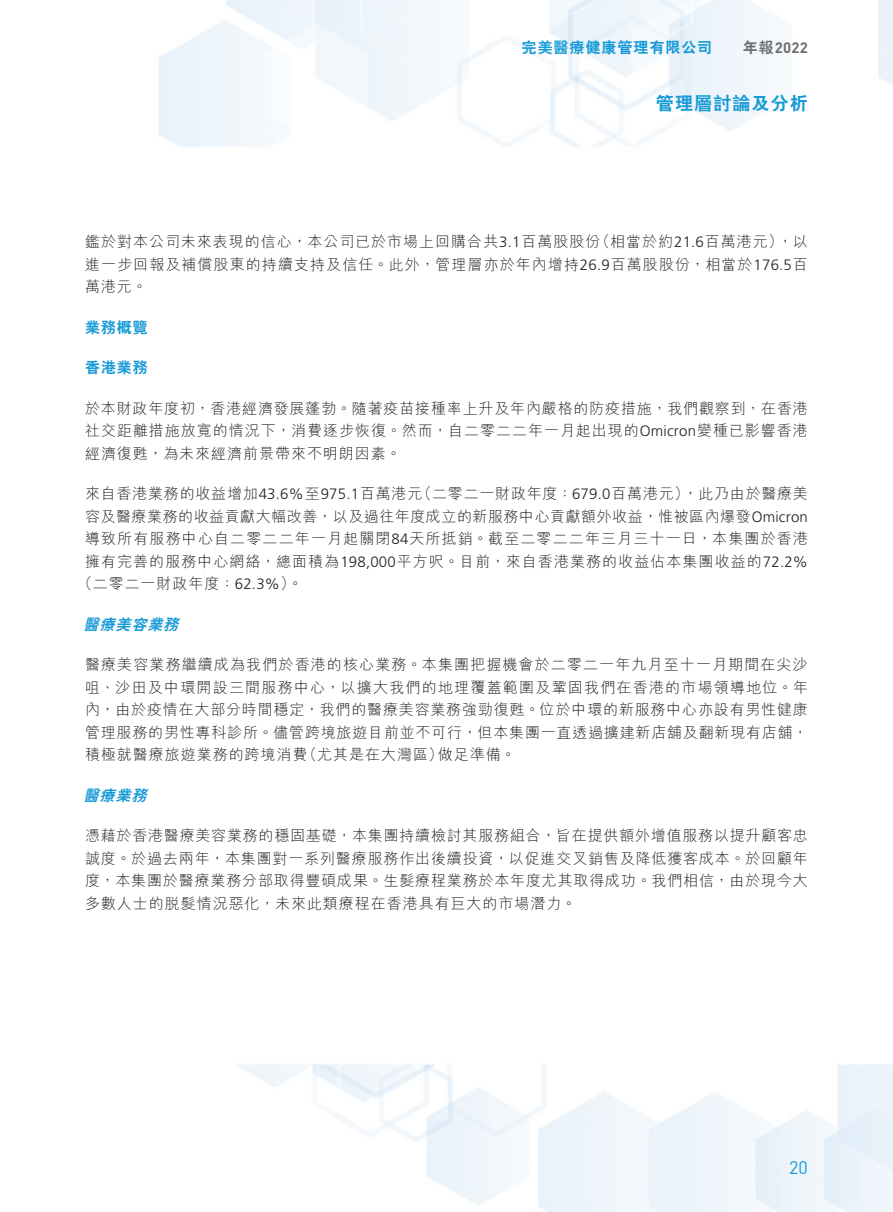
<style>
.page{position:relative;width:893px;height:1212px;background:#fff}
.page>*{position:absolute;margin:0;border:0;box-sizing:border-box;transform-origin:0 0}
.t1{font:800 18px "C Hei 2 HK";letter-spacing:.065em;color:#169ad7}
.t2{font:18px "DIN";color:#169ad7}
._01_Body_Text{font:300 15px/22.5px "M Hei HK";letter-spacing:.065em;color:#231f20;text-align:justify}
._11_P0{font:300 15px/22.5px "M Hei HK";letter-spacing:.065em;color:#231f20}
._01_Body_Text-2{font:300 15px "M Hei HK";letter-spacing:.035em;color:#231f20}
._04___H2{font:800 15px "C Hei 2 HK";letter-spacing:.065em;color:#169ad7}
._05_____H3{font:italic 800 15px "C Hei 2 HK";color:#169ad7}
.t3{font:700 15px "DIN Pro";color:#6c6d70}
.s1{font-family:"C Hei 2 HK";font-weight:800}
.s2{font-family:"Frutiger LT Std"}
</style>
<div class="page">
<p class="_04___H2" style="left:522px;top:37px;width:192px">完美醫療健康管理有限公司</p>
<p class="t3" style="left:743px;top:37px;width:67px"><span class="s1">年報</span>2022</p>
<p class="t1" style="left:656px;top:91px;width:154px">管理層討論及分析</p>
<p class="_11_P0" style="left:595px;top:230px;width:190px">（相當於約<span class="s2">21.6</span>百萬港元）</p>
<p class="_11_P0" style="left:85px;top:230px;width:724px">鑑於對本公司未來表現的信心，本公司已於市場上回購合共<span class="s2">3.1</span>百萬股股份<br>進一步回報及補償股東的持續支持及信任。此外，管理層亦於年內增持<span class="s2">26.9</span>百萬股股份，相當於<span class="s2">176.5</span>百萬港元。</p>
<p class="_04___H2" style="left:85px;top:317px;width:64px">業務概覽</p>
<p class="_04___H2" style="left:85px;top:358px;width:64px">香港業務</p>
<p class="_01_Body_Text" style="left:85px;top:396px;width:724px">於本財政年度初，香港經濟發展蓬勃。隨著疫苗接種率上升及年內嚴格的防疫措施，我們觀察到，在香港社交距離措施放寬的情況下，消費逐步恢復。然而，自二零二二年一月起出現的<span class="s2">Omicron</span>變種已影響香港經濟復甦，為未來經濟前景帶來不明朗因素。</p>
<p class="_01_Body_Text" style="left:683px;top:482px;width:126px">，此乃由於醫療美</p>
<p class="_11_P0" style="left:778px;top:230px;width:32px">，以</p>
<p class="_01_Body_Text" style="left:417px;top:482px;width:273px">（二零二一財政年度：<span class="s2">679.0</span>百萬港元）</p>
<p class="_01_Body_Text" style="left:85px;top:482px;width:339px">來自香港業務的收益增加<span class="s2">43.6%</span>至<span class="s2">975.1</span>百萬港元</p>
<p class="_01_Body_Text-2" style="left:85px;top:506px;width:724px">容及醫療業務的收益貢獻大幅改善，以及過往年度成立的新服務中心貢獻額外收益，惟被區內爆發<span class="s2">Omicron</span></p>
<p class="_01_Body_Text" style="left:85px;top:527px;width:724px">導致所有服務中心自二零二二年一月起關閉<span class="s2">84</span>天所抵銷。截至二零二二年三月三十一日，本集團於香港</p>
<p class="_01_Body_Text" style="left:85px;top:549px;width:724px">擁有完善的服務中心網絡，總面積為<span class="s2">198,000</span>平方呎。目前，來自香港業務的收益佔本集團收益的<span class="s2">72.2%</span></p>
<p class="_01_Body_Text" style="left:78px;top:572px;width:227px">（二零二一財政年度：<span class="s2">62.3%</span> 。(</p>
<p class="_05_____H3" style="left:83px;top:614px;width:102px">醫療美容業務</p>
<p class="_01_Body_Text" style="left:85px;top:653px;width:724px">醫療美容業務繼續成為我們於香港的核心業務。本集團把握機會於二零二一年九月至十一月期間在尖沙</p>
<p class="_01_Body_Text" style="left:85px;top:675px;width:724px">咀、沙田及中環開設三間服務中心，以擴大我們的地理覆蓋範圍及鞏固我們在香港的市場領導地位。年</p>
<p class="_01_Body_Text" style="left:85px;top:698px;width:724px">內，由於疫情在大部分時間穩定，我們的醫療美容業務強勁復甦。位於中環的新服務中心亦設有男性健康</p>
<p class="_01_Body_Text" style="left:85px;top:720px;width:724px">管理服務的男性專科診所。儘管跨境旅遊目前並不可行，但本集團一直透過擴建新店舖及翻新現有店舖，</p>
<p class="_01_Body_Text" style="left:438px;top:743px;width:80px">做足準備。</p>
<p class="_01_Body_Text" style="left:302px;top:743px;width:143px">（尤其是在大灣區）</p>
<p class="_01_Body_Text" style="left:85px;top:743px;width:224px">積極就醫療旅遊業務的跨境消費</p>
<p class="_05_____H3" style="left:83px;top:785px;width:70px">醫療業務</p>
<p class="_01_Body_Text" style="left:85px;top:824px;width:724px">憑藉於香港醫療美容業務的穩固基礎，本集團持續檢討其服務組合，旨在提供額外增值服務以提升顧客忠誠度。於過去兩年，本集團對一系列醫療服務作出後續投資，以促進交叉銷售及降低獲客成本。於回顧年度，本集團於醫療業務分部取得豐碩成果。生髮療程業務於本年度尤其取得成功。我們相信，由於現今大多數人士的脫髮情況惡化，未來此類療程在香港具有巨大的市場潛力。</p>
<p class="t2" style="left:789px;top:1156px;width:20px">20</p>
</div>
